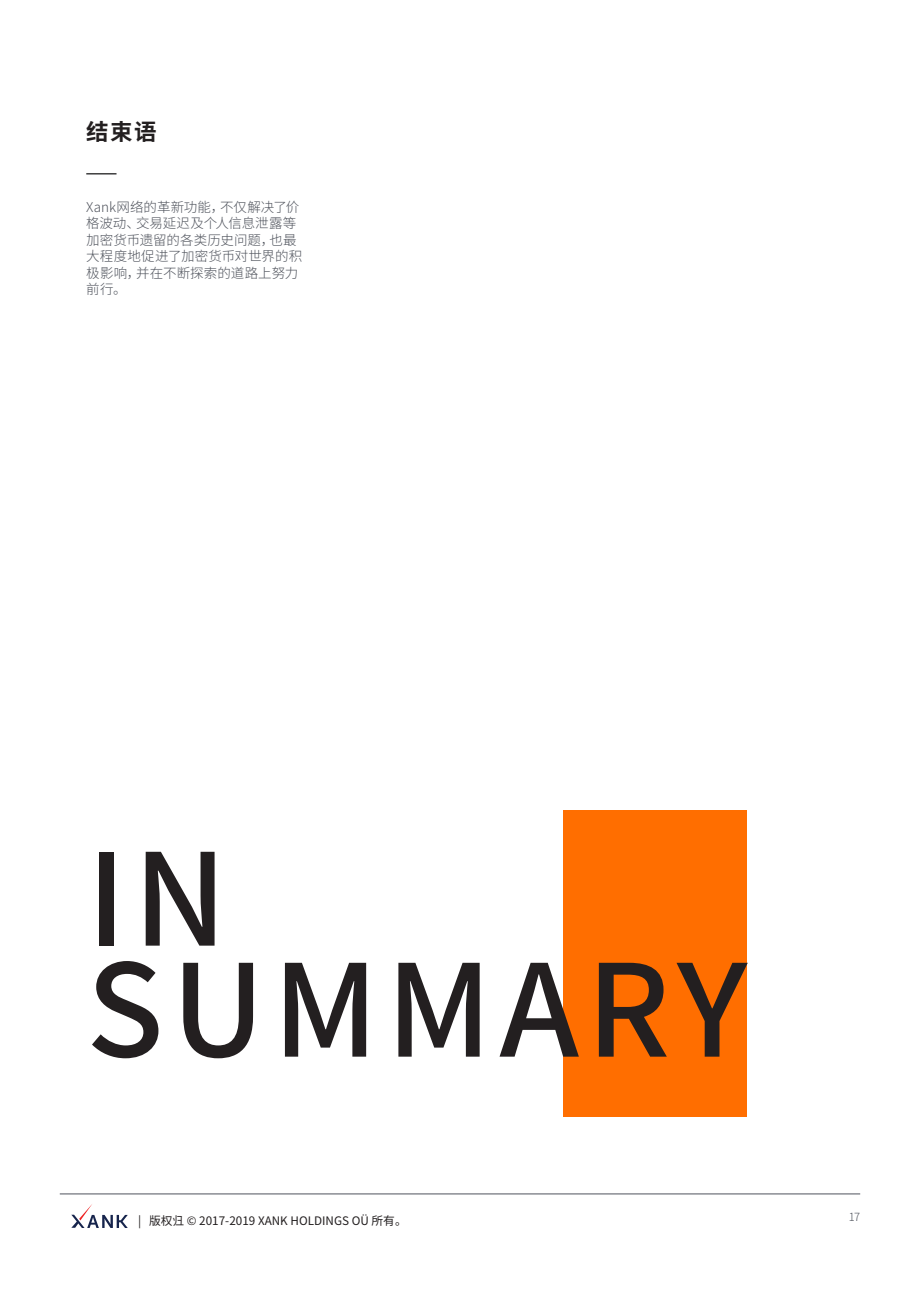
<style>
.page{position:relative;width:920px;height:1290px;background:#fff}
.page>*{position:absolute;margin:0;border:0;box-sizing:border-box;transform-origin:0 0}
.t1{font:500 127.5px/111px "Noto Sans CJ Ksc";letter-spacing:.06em;color:#231f20}
.t2{font:700 22.5px "Noto Sans CJ Ksc";color:#231f20}
.C{font:300 13.5px/16.5px "Noto Sans CJ Ksc";letter-spacing:.005em;color:#4f535c}
.t3{font:11.7px "Noto Sans CJ Ksc";color:#231f20}
.C___Right_Aligned{font:300 11.25px "Noto Sans CJ Ksc";color:#4f535c}
</style>
<div class="page">
<svg style="left:71px;top:1204px;width:57px;height:24px"></svg>
<div style="left:563px;top:810px;width:184px;height:306px;background:#ff6e00"></div>
<hr style="left:60px;top:1193px;width:800px;height:1px;background:#4f535c">
<hr style="left:86px;top:173px;width:31px;height:2px;background:#3e3e3f">
<h2 class="t2" style="left:86px;top:119px;width:72px">结束语</h2>
<p class="C" style="left:86px;top:199px;width:217px">Xank网络的革新功能，不仅解决了价格波动、交易延迟及个人信息泄露等加密货币遗留的各类历史问题，也最大程度地促进了加密货币对世界的积极影响，并在不断探索的道路上努力前行。</p>
<p class="t1" style="left:86px;top:846px;width:663px">IN<br>SUMMARY</p>
<p class="t3" style="left:138px;top:1214px;width:270px">| 版权归️ © 2017-2019 XANK HOLDINGS OÜ 所有。</p>
<p class="C___Right_Aligned" style="left:849px;top:1210px;width:13px">17</p>
</div>
